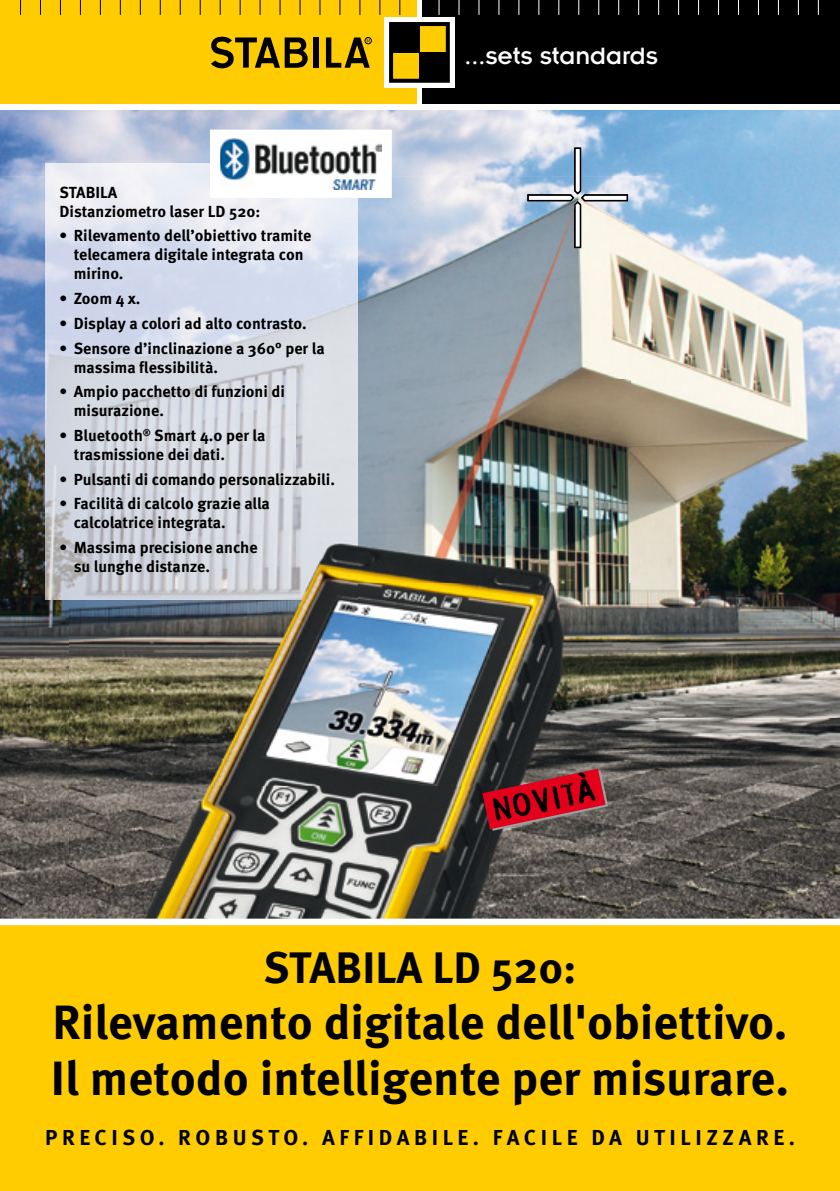
<style>
.page{position:relative;width:840px;height:1191px;background:#fff}
.page>*{position:absolute;margin:0;border:0;box-sizing:border-box;transform-origin:0 0}
.t1{font:700 48px/56px "Meta Pro";color:#000}
.t2{font:700 44px "Meta Pro";color:#000}
.t3{font:30px "Stamp Gothic";color:#000}
.t4{font:26px "Insignia";color:#fff}
.t5{font:700 21.6px "Meta Pro";letter-spacing:.21em;color:#000}
.t6{font:700 16px/19px "Meta Pro";color:#000}
</style>
<div class="page">
<svg style="left:416px;top:0;width:1px;height:104px"></svg>
<div style="left:422px;top:0;width:417px;height:107px;background:#000"></div>
<div style="left:0;top:0;width:416px;height:107px;background:#fecc00"></div>
<div style="left:384px;top:17px;width:70px;height:71px;background:#fff"></div>
<div style="left:391px;top:52px;width:28px;height:29px;background:#fecc00"></div>
<div style="left:419px;top:24px;width:28px;height:28px;background:#fecc00"></div>
<div style="left:391px;top:24px;width:28px;height:28px;background:#000"></div>
<div style="left:419px;top:52px;width:28px;height:29px;background:#000"></div>
<div style="left:389px;top:22px;width:60px;height:61px;border:4px solid #000"></div>
<div style="left:364px;top:37px;width:7px;height:7px;border:1px solid #000;border-radius:50%"></div>
<svg style="left:326px;top:37px;width:44px;height:31px"></svg>
<div style="left:313px;top:37px;width:5px;height:31px;background:#000"></div>
<svg style="left:211px;top:36px;width:97px;height:33px"></svg>
<svg style="left:140px;top:0;width:1px;height:15px"></svg>
<svg style="left:160px;top:0;width:1px;height:15px"></svg>
<svg style="left:180px;top:0;width:1px;height:15px"></svg>
<svg style="left:199px;top:0;width:1px;height:15px"></svg>
<svg style="left:219px;top:0;width:1px;height:15px"></svg>
<svg style="left:239px;top:0;width:1px;height:15px"></svg>
<svg style="left:259px;top:0;width:1px;height:15px"></svg>
<svg style="left:279px;top:0;width:1px;height:15px"></svg>
<svg style="left:299px;top:0;width:1px;height:15px"></svg>
<svg style="left:319px;top:0;width:1px;height:15px"></svg>
<svg style="left:339px;top:0;width:1px;height:15px"></svg>
<svg style="left:359px;top:0;width:1px;height:15px"></svg>
<svg style="left:379px;top:0;width:1px;height:15px"></svg>
<svg style="left:399px;top:0;width:1px;height:15px"></svg>
<svg style="left:20px;top:0;width:1px;height:15px"></svg>
<svg style="left:40px;top:0;width:1px;height:15px"></svg>
<svg style="left:60px;top:0;width:1px;height:15px"></svg>
<svg style="left:80px;top:0;width:1px;height:15px"></svg>
<svg style="left:100px;top:0;width:1px;height:15px"></svg>
<svg style="left:120px;top:0;width:1px;height:15px"></svg>
<svg style="left:438px;top:0;width:1px;height:15px"></svg>
<svg style="left:458px;top:0;width:1px;height:15px"></svg>
<svg style="left:478px;top:0;width:1px;height:15px"></svg>
<svg style="left:498px;top:0;width:1px;height:15px"></svg>
<svg style="left:518px;top:0;width:1px;height:15px"></svg>
<svg style="left:538px;top:0;width:1px;height:15px"></svg>
<svg style="left:558px;top:0;width:1px;height:15px"></svg>
<svg style="left:578px;top:0;width:1px;height:15px"></svg>
<svg style="left:598px;top:0;width:1px;height:15px"></svg>
<svg style="left:618px;top:0;width:1px;height:15px"></svg>
<svg style="left:777px;top:0;width:1px;height:15px"></svg>
<svg style="left:797px;top:0;width:1px;height:15px"></svg>
<svg style="left:817px;top:0;width:1px;height:15px"></svg>
<div style="left:0;top:922px;width:839px;height:269px;background:#fecc00"></div>
<div style="left:0;top:104px;width:839px;height:5px;background:#fff"></div>
<img style="left:0;top:110px;width:839px;height:66px">
<img style="left:0;top:176px;width:70px;height:742px">
<img style="left:357px;top:176px;width:272px;height:407px">
<img style="left:629px;top:176px;width:210px;height:742px">
<img style="left:70px;top:600px;width:279px;height:186px">
<img style="left:349px;top:583px;width:281px;height:203px">
<img style="left:70px;top:786px;width:560px;height:132px">
<img style="left:45px;top:163px;width:250px;height:437px">
<img style="left:295px;top:198px;width:62px;height:402px">
<img style="left:527px;top:194px;width:47px;height:7px">
<img style="left:573px;top:147px;width:8px;height:48px">
<img style="left:580px;top:194px;width:47px;height:7px">
<img style="left:573px;top:201px;width:8px;height:47px">
<img style="left:210px;top:130px;width:181px;height:68px">
<img style="left:220px;top:138px;width:161px;height:51px">
<div style="left:0;top:918px;width:839px;height:7px;background:#fff"></div>
<svg style="left:482px;top:768px;width:125px;height:62px;background:#a42532"></svg>
<p class="t6" style="left:60px;top:183px;width:202px">STABILA<br>Distanziometro laser LD 520:</p>
<p class="t6" style="left:74px;top:227px;width:239px;text-indent:-14px">• Rilevamento dell’obiettivo tramite telecamera digitale integrata con mirino.</p>
<p class="t6" style="left:60px;top:289px;width:82px">• Zoom 4 x.</p>
<p class="t6" style="left:60px;top:314px;width:248px">• Display a colori ad alto contrasto.</p>
<p class="t6" style="left:74px;top:339px;width:252px;text-indent:-14px">• Sensore d’inclinazione a 360° per la massima flessibilità.</p>
<p class="t6" style="left:74px;top:382px;width:213px;text-indent:-14px">• Ampio pacchetto di funzioni di misurazione.</p>
<p class="t6" style="left:74px;top:426px;width:193px;text-indent:-14px">• Bluetooth<sup>®</sup> Smart 4.0 per la trasmissione dei dati.</p>
<p class="t6" style="left:60px;top:470px;width:277px">• Pulsanti di comando personalizzabili.</p>
<p class="t6" style="left:74px;top:494px;width:198px;text-indent:-14px">• Facilità di calcolo grazie alla calcolatrice integrata.</p>
<p class="t6" style="left:74px;top:538px;width:185px;text-indent:-14px">• Massima precisione anche su lunghe distanze.</p>
<h3 class="t4" style="left:464px;top:42px;width:195px">...sets standards</h3>
<h3 class="t3" style="left:488px;top:791px;width:106px;rotate:-12deg">NOVITÀ</h3>
<h2 class="t2" style="left:263px;top:940px;width:314px">STABILA LD 520:</h2>
<h1 class="t1" style="left:51px;top:995px;width:739px">Rilevamento digitale dell'obiettivo.<br>Il metodo intelligente per misurare.</h1>
<h3 class="t5" style="left:45px;top:1123px;width:751px">PRECISO. ROBUSTO. AFFIDABILE. FACILE DA UTILIZZARE.</h3>
</div>
